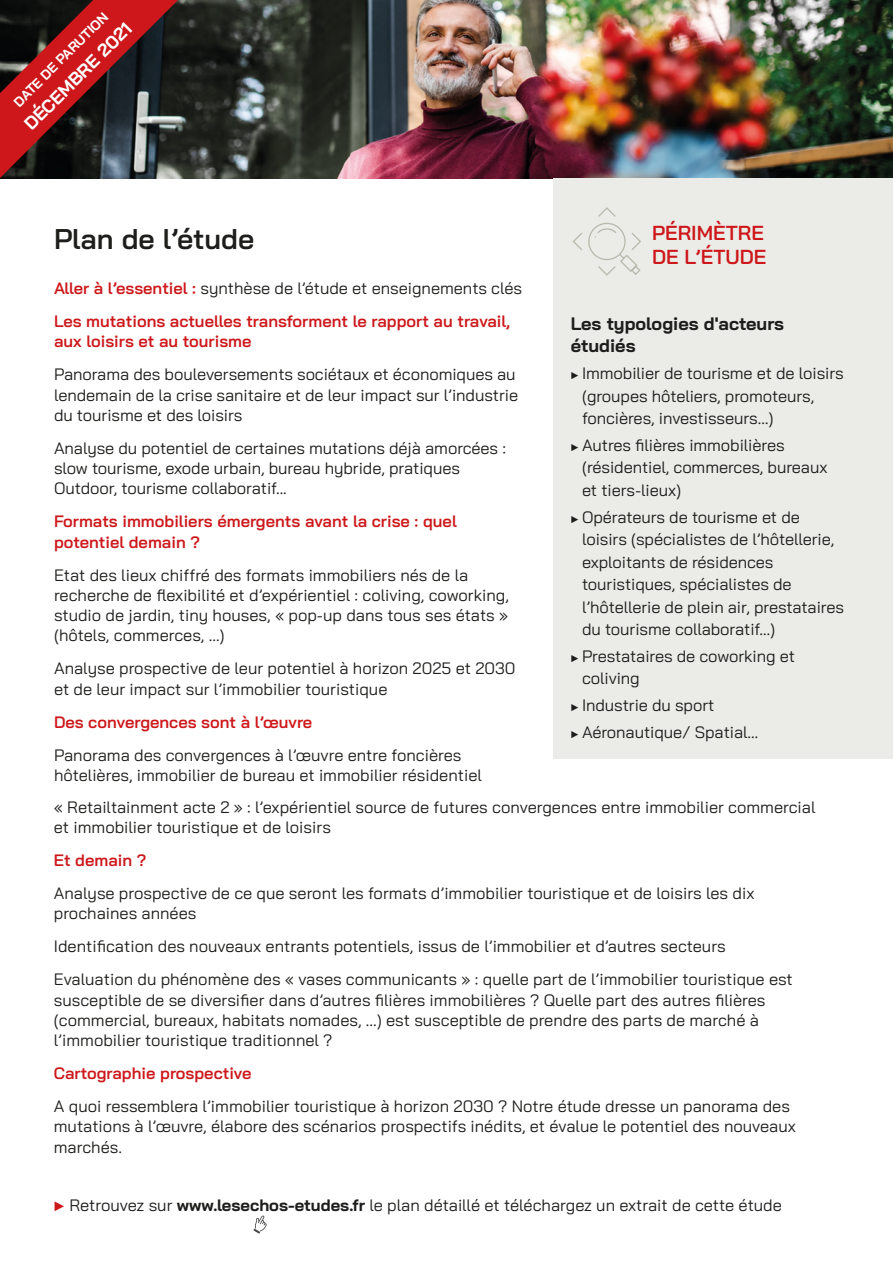
<style>
.page{position:relative;width:893px;height:1263px;background:#fff}
.page>*{position:absolute;margin:0;border:0;box-sizing:border-box;transform-origin:0 0}
.t1{font:600 28.5px "Bai Jamjuree";color:#1d1d1b}
.t2{font:600 20.25px/24.3px "Bai Jamjuree";color:#cd171a}
.t3{font:700 18px/22.5px "Bai Jamjuree";color:#1d1d1b}
.t4{font:700 18px "Bai Jamjuree";color:#fff}
.t5{font:16.5px/20.2px "Bai Jamjuree";color:#1d1d1b}
.t6{font:600 16.5px/33px "Bai Jamjuree";color:#cd171a}
.t7{font:700 13.5px "Bai Jamjuree";color:#fff}
.s1{font-weight:400;color:#1d1d1b}
.s2{font-size:12px}
.s3{color:#cd171a}
.s4{font-weight:700}
</style>
<div class="page">
<img style="left:0;top:0;width:893px;height:179px">
<svg style="left:0;top:0;width:178px;height:178px;background:#622325"></svg>
<div style="left:554px;top:179px;width:339px;height:580px;background:#ebebe7"></div>
<svg style="left:573px;top:207px;width:68px;height:69px"></svg>
<svg style="left:253px;top:1215px;width:14px;height:19px"></svg>
<p class="t7" style="left:11px;top:99px;width:128px;rotate:-45deg">DATE DE PARUTION</p>
<p class="t4" style="left:20px;top:120px;width:145px;rotate:-45deg">DÉCEMBRE 2021</p>
<h1 class="t1" style="left:54px;top:222px;width:202px">Plan de l’étude</h1>
<p class="t6" style="left:54px;top:272px;width:470px">Aller à l’essentiel : <span class="s1">synthèse de l’étude et enseignements clés<br></span>Les mutations actuelles transforment le rapport au travail,</p>
<p class="t6" style="left:54px;top:325px;width:199px">aux loisirs et au tourisme</p>
<p class="t5" style="left:54px;top:364px;width:466px">Panorama des bouleversements sociétaux et économiques au lendemain de la crise sanitaire et de leur impact sur l’industrie du tourisme et des loisirs</p>
<p class="t5" style="left:54px;top:438px;width:453px">Analyse du potentiel de certaines mutations déjà amorcées : slow tourisme, exode urbain, bureau hybride, pratiques<br>Outdoor, tourisme collaboratif...</p>
<p class="t6" style="left:54px;top:512px;width:404px;line-height:20.2px">Formats immobiliers émergents avant la crise : quel potentiel demain ?</p>
<p class="t5" style="left:54px;top:565px;width:457px">Etat des lieux chiffré des formats immobiliers nés de la recherche de flexibilité et d’expérientiel : coliving, coworking, studio de jardin, tiny houses, « pop-up dans tous ses états » (hôtels, commerces, ...)</p>
<p class="t5" style="left:54px;top:658px;width:463px">Analyse prospective de leur potentiel à horizon 2025 et 2030 et de leur impact sur l’immobilier touristique</p>
<p class="t6" style="left:54px;top:705px;width:260px">Des convergences sont à l’œuvre</p>
<p class="t5" style="left:54px;top:745px;width:429px">Panorama des convergences à l’œuvre entre foncières hôtelières, immobilier de bureau et immobilier résidentiel</p>
<p class="t2" style="left:652px;top:221px;width:116px">PÉRIMÈTRE<br>DE L’ÉTUDE</p>
<p class="t3" style="left:571px;top:312px;width:215px">Les typologies d'acteurs étudiés</p>
<p class="t5" style="left:582px;top:362px;width:263px;line-height:22.5px;text-indent:-11px"><span class="s2">▶</span> Immobilier de tourisme et de loisirs (groupes hôteliers, promoteurs, foncières, investisseurs…)</p>
<p class="t5" style="left:582px;top:434px;width:247px;line-height:22.5px;text-indent:-11px"><span class="s2">▶</span> Autres filières immobilières (résidentiel, commerces, bureaux et tiers-lieux)</p>
<p class="t5" style="left:582px;top:505px;width:263px;line-height:22.5px;text-indent:-11px"><span class="s2">▶</span> Opérateurs de tourisme et de loisirs (spécialistes de l’hôtellerie, exploitants de résidences touristiques, spécialistes de l’hôtellerie de plein air, prestataires du tourisme collaboratif…)</p>
<p class="t5" style="left:582px;top:645px;width:214px;line-height:22.5px;text-indent:-11px"><span class="s2">▶</span> Prestataires de coworking et coliving</p>
<p class="t5" style="left:571px;top:692px;width:189px;line-height:26.7px"><span class="s2">▶</span> Industrie du sport<br><span class="s2">▶</span> Aéronautique/ Spatial…</p>
<p class="t5" style="left:54px;top:797px;width:763px">« Retailtainment acte 2 » : l’expérientiel source de futures convergences entre immobilier commercial et immobilier touristique et de loisirs</p>
<p class="t6" style="left:54px;top:844px;width:94px">Et demain ?</p>
<p class="t5" style="left:54px;top:883px;width:702px">Analyse prospective de ce que seront les formats d’immobilier touristique et de loisirs les dix prochaines années</p>
<p class="t5" style="left:54px;top:930px;width:740px;line-height:33px">Identification des nouveaux entrants potentiels, issus de l’immobilier et d’autres secteurs<br>Evaluation du phénomène des « vases communicants » : quelle part de l’immobilier touristique est</p>
<p class="t5" style="left:54px;top:989px;width:713px">susceptible de se diversifier dans d’autres filières immobilières ? Quelle part des autres filières (commercial, bureaux, habitats nomades, ...) est susceptible de prendre des parts de marché à l’immobilier touristique traditionnel ?</p>
<p class="t6" style="left:54px;top:1057px;width:199px">Cartographie prospective</p>
<p class="t5" style="left:54px;top:1096px;width:744px">A quoi ressemblera l’immobilier touristique à horizon 2030 ? Notre étude dresse un panorama des mutations à l’œuvre, élabore des scénarios prospectifs inédits, et évalue le potentiel des nouveaux marchés.</p>
<p class="t5" style="left:54px;top:1194px;width:730px"><span class="s3">▶</span> Retrouvez sur <span class="s4">www.lesechos-etudes.fr</span> le plan détaillé et téléchargez un extrait de cette étude</p>
</div>
